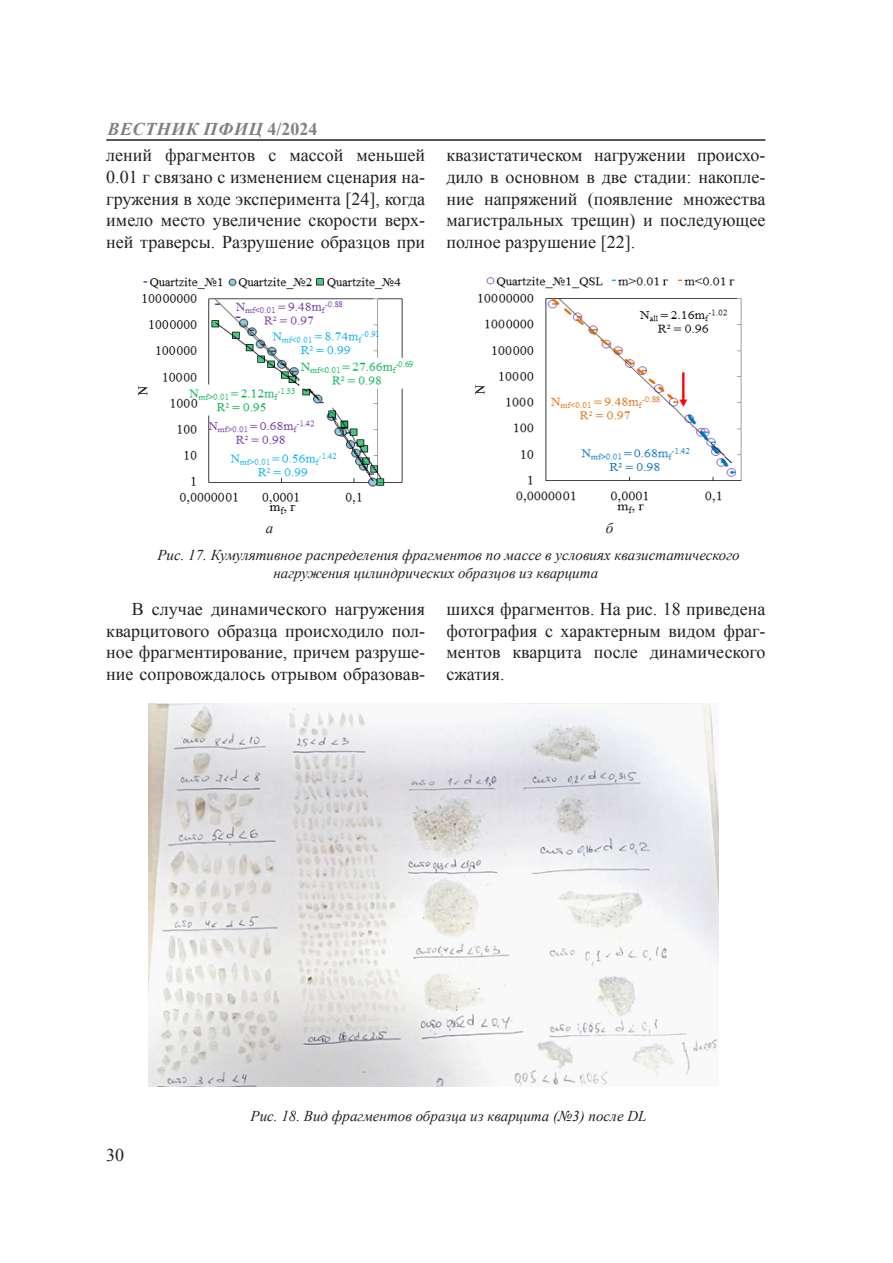
<style>
.page{position:relative;width:893px;height:1263px;background:#fff}
.page>*{position:absolute;margin:0;border:0;box-sizing:border-box;transform-origin:0 0}
.Основной_текст{font:18px/21.6px "Times New Roman";color:#231f20;text-align:justify}
.t1{font:italic 700 18px "Times New Roman";letter-spacing:.035em;color:#808180}
.Рис__подпись{font:italic 15px/18px "Times New Roman";color:#231f20}
.s1{font-style:normal}
</style>
<div class="page">
<hr style="left:106px;top:139px;width:659px;height:2px;background:#231f20">
<img style="left:149px;top:704px;width:570px;height:382px">
<img style="left:138px;top:277px;width:276px;height:237px">
<img style="left:475px;top:276px;width:267px;height:238px">
<p class="t1" style="left:107px;top:116px;width:212px">ВЕСТНИК ПФИЦ <span class="s1">4/2024</span></p>
<p class="Основной_текст" style="left:106px;top:144px;width:320px">лений фрагментов с массой меньшей 0.01 г связано с изменением сценария на&shy;гружения в ходе эксперимента [24], когда имело место увеличение скорости верх&shy;ней траверсы. Разрушение образцов при</p>
<p class="Основной_текст" style="left:446px;top:144px;width:320px">квазистатическом нагружении происхо&shy;дило в основном в две стадии: накопле&shy;ние напряжений (появление множества магистральных трещин) и последующее полное разрушение [22].</p>
<p class="Рис__подпись" style="left:266px;top:519px;width:9px">а</p>
<p class="Рис__подпись" style="left:606px;top:519px;width:9px">б</p>
<p class="Рис__подпись" style="left:273px;top:546px;width:468px;text-indent:-116px">Рис. 17. Кумулятивное распределения фрагментов по массе в условиях квазистатического нагружения цилиндрических образцов из кварцита</p>
<p class="Основной_текст" style="left:106px;top:597px;width:320px;text-indent:26px">В случае динамического нагружения кварцитового образца происходило пол&shy;ное фрагментирование, причем разруше&shy;ние сопровождалось отрывом образовав-</p>
<p class="Основной_текст" style="left:446px;top:597px;width:320px">шихся фрагментов. На рис. 18 приведена фотография с характерным видом фраг&shy;ментов кварцита после динамического сжатия.</p>
<p class="Основной_текст" style="left:106px;top:1143px;width:19px">30</p>
<p class="Рис__подпись" style="left:251px;top:1107px;width:398px">Рис. 18. Вид фрагментов образца из кварцита (№3) после DL</p>
</div>
